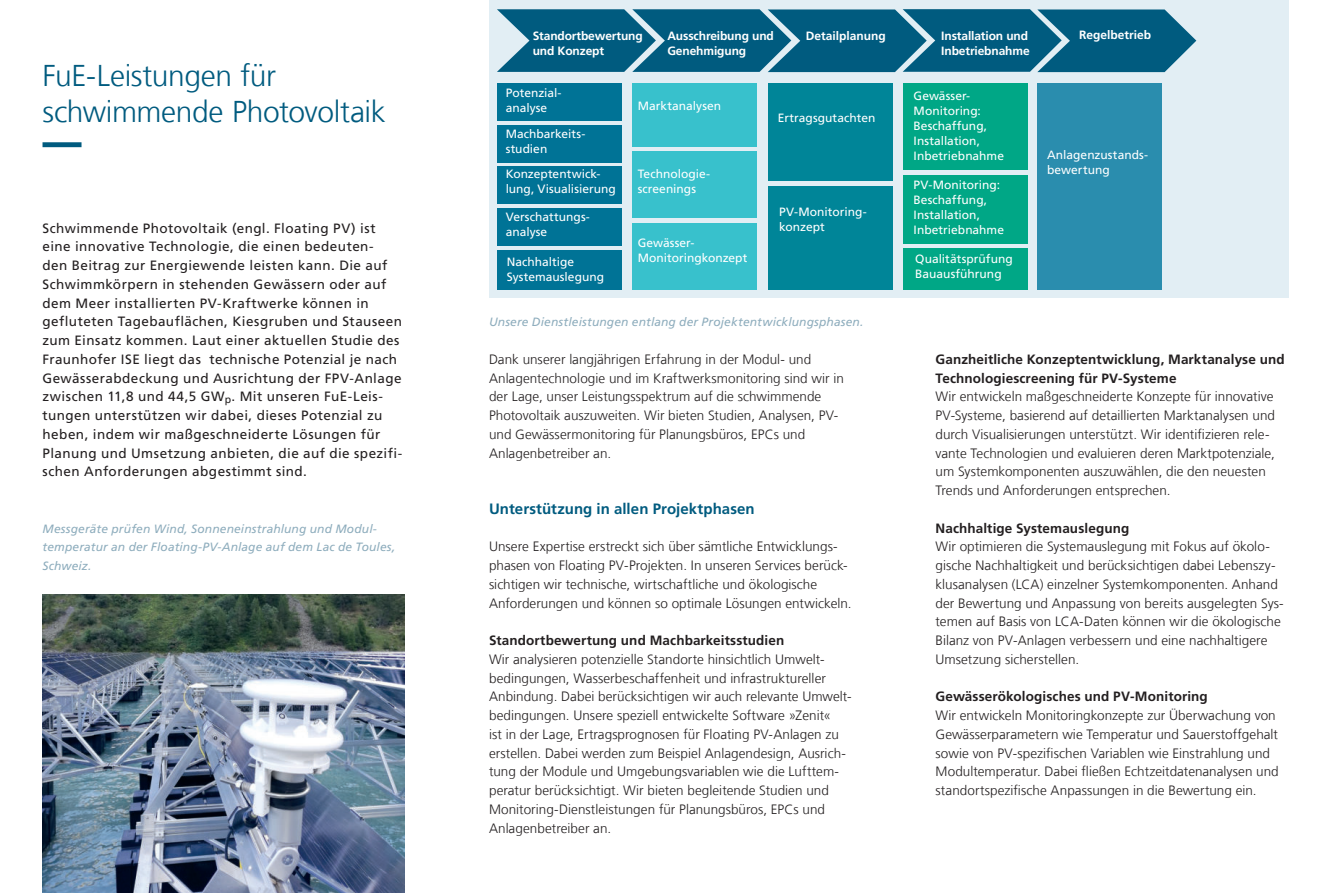
<style>
.page{position:relative;width:1331px;height:893px;background:#fff}
.page>*{position:absolute;margin:0;border:0;box-sizing:border-box;transform-origin:0 0}
.t1{font:300 30px/36px "Frutiger LT Com";letter-spacing:-.015em;color:#005b7f}
.t2{font:700 15px "Frutiger LT Com";letter-spacing:.005em;color:#005b7f}
.t3{font:300 13.5px/18.8px "Frutiger LT Com";letter-spacing:.005em;color:#231f20}
.t4{font:13.5px/18.8px "Frutiger LT Com";letter-spacing:.03em;color:#231f20}
.t5{font:700 13.5px/18.8px "Frutiger LT Com";letter-spacing:.01em;color:#231f20}
.t6{font:12px/15px "Frutiger LT Com";letter-spacing:.005em;color:#fff}
.t7{font:italic 12px/18.8px "Frutiger LT Com";letter-spacing:.015em;color:#8eadbd}
.t8{font:700 12px/15px "Frutiger LT Com";letter-spacing:-.01em;color:#fff}
</style>
<div class="page">
<div style="left:489px;top:0;width:799px;height:298px;background:#e2eef4"></div>
<svg style="left:497px;top:9px;width:699px;height:63px;background:#16698a"></svg>
<div style="left:497px;top:83px;width:125px;height:38px;background:#007396"></div>
<div style="left:632px;top:83px;width:125px;height:64px;background:#38c1cc"></div>
<div style="left:768px;top:83px;width:125px;height:98px;background:#008598"></div>
<div style="left:903px;top:83px;width:124px;height:87px;background:#00a786"></div>
<div style="left:1037px;top:83px;width:125px;height:207px;background:#2a8dae"></div>
<div style="left:497px;top:126px;width:125px;height:37px;background:#007396"></div>
<div style="left:497px;top:167px;width:125px;height:37px;background:#007396"></div>
<div style="left:497px;top:209px;width:125px;height:37px;background:#007396"></div>
<div style="left:497px;top:250px;width:125px;height:40px;background:#007396"></div>
<div style="left:632px;top:152px;width:125px;height:66px;background:#38c1cc"></div>
<div style="left:632px;top:223px;width:125px;height:67px;background:#38c1cc"></div>
<div style="left:768px;top:187px;width:125px;height:103px;background:#008598"></div>
<div style="left:903px;top:175px;width:124px;height:68px;background:#00a786"></div>
<div style="left:903px;top:248px;width:124px;height:42px;background:#00a786"></div>
<svg style="left:43px;top:142px;width:39px;height:5px"></svg>
<img style="left:43px;top:595px;width:361px;height:298px">
<h1 class="t1" style="left:43px;top:59px;width:345px">FuE-Leistungen für schwimmende Photovoltaik</h1>
<p class="t4" style="left:43px;top:220px;width:361px">Schwimmende Photovoltaik (engl. Floating PV) ist eine innovative Technologie, die einen bedeuten-<br>den Beitrag zur Energiewende leisten kann. Die auf Schwimmkörpern in stehenden Gewässern oder auf dem Meer installierten PV-Kraftwerke können in gefluteten Tagebauflächen, Kiesgruben und Stauseen zum Einsatz kommen. Laut einer aktuellen Studie des Fraunhofer ISE liegt das technische Potenzial je nach Gewässerabdeckung und Ausrichtung der FPV-Anlage zwischen 11,8 und 44,5 GW<sub>p</sub>. Mit unseren FuE-Leis&shy;tungen unterstützen wir dabei, dieses Potenzial zu heben, indem wir maßgeschneiderte Lösungen für Planung und Umsetzung anbieten, die auf die spezifi&shy;schen Anforderungen abgestimmt sind.</p>
<p class="t7" style="left:43px;top:520px;width:354px">Messgeräte prüfen Wind, Sonneneinstrahlung und Modul&shy;temperatur an der Floating-PV-Anlage auf dem Lac de Toules,<br>Schweiz.</p>
<p class="t8" style="left:533px;top:29px;width:112px">Standortbewertung und Konzept</p>
<p class="t8" style="left:667px;top:30px;width:108px">Ausschreibung und</p>
<p class="t8" style="left:806px;top:30px;width:82px">Detailplanung</p>
<p class="t8" style="left:667px;top:45px;width:80px">Genehmigung</p>
<p class="t6" style="left:506px;top:87px;width:57px">Potenzial&shy;analyse</p>
<p class="t6" style="left:506px;top:127px;width:81px">Machbarkeits&shy;studien</p>
<p class="t6" style="left:506px;top:167px;width:112px">Konzeptentwick&shy;lung, Visualisierung</p>
<p class="t6" style="left:506px;top:211px;width:86px">Verschattungs&shy;analyse</p>
<p class="t6" style="left:638px;top:100px;width:85px">Marktanalysen</p>
<p class="t6" style="left:638px;top:167px;width:74px">Technologie&shy;screenings</p>
<p class="t6" style="left:638px;top:237px;width:58px">Gewässer-</p>
<p class="t6" style="left:507px;top:255px;width:69px">Nachhaltige</p>
<p class="t6" style="left:638px;top:252px;width:111px">Monitoringkonzept</p>
<p class="t6" style="left:507px;top:270px;width:99px">Systemauslegung</p>
<p class="t6" style="left:778px;top:111px;width:99px">Ertragsgutachten</p>
<p class="t6" style="left:779px;top:205px;width:89px">PV-Monitoring&shy;konzept</p>
<p class="t7" style="left:489px;top:314px;width:376px">Unsere Dienstleistungen entlang der Projektentwicklungsphasen.</p>
<p class="t3" style="left:489px;top:350px;width:356px">Dank unserer langjährigen Erfahrung in der Modul- und Anlagentechnologie und im Kraftwerksmonitoring sind wir in der Lage, unser Leistungsspektrum auf die schwimmende Photovoltaik auszuweiten. Wir bieten Studien, Analysen, PV&shy;und Gewässermonitoring für Planungsbüros, EPCs und Anlagenbetreiber an.</p>
<p class="t2" style="left:489px;top:502px;width:267px">Unterstützung in allen Projektphasen</p>
<p class="t3" style="left:489px;top:538px;width:364px">Unsere Expertise erstreckt sich über sämtliche Entwicklungs&shy;phasen von Floating PV-Projekten. In unseren Services berück&shy;sichtigen wir technische, wirtschaftliche und ökologische Anforderungen und können so optimale Lösungen entwickeln.</p>
<p class="t5" style="left:489px;top:632px;width:297px">Standortbewertung und Machbarkeitsstudien</p>
<p class="t3" style="left:489px;top:650px;width:364px">Wir analysieren potenzielle Standorte hinsichtlich Umwelt&shy;bedingungen, Wasserbeschaffenheit und infrastruktureller Anbindung. Dabei berücksichtigen wir auch relevante Umwelt&shy;bedingungen. Unsere speziell entwickelte Software »Zenit«<br>ist in der Lage, Ertragsprognosen für Floating PV-Anlagen zu erstellen. Dabei werden zum Beispiel Anlagendesign, Ausrich&shy;tung der Module und Umgebungsvariablen wie die Lufttem&shy;peratur berücksichtigt. Wir bieten begleitende Studien und Monitoring-Dienstleistungen für Planungsbüros, EPCs und Anlagenbetreiber an.</p>
<p class="t8" style="left:941px;top:30px;width:88px">Installation und</p>
<p class="t8" style="left:1079px;top:28px;width:74px">Regelbetrieb</p>
<p class="t8" style="left:941px;top:45px;width:90px">Inbetriebnahme</p>
<p class="t6" style="left:914px;top:89px;width:92px">Gewässer-<br>Monitoring:<br>Beschaffung,<br>Installation,<br>Inbetriebnahme</p>
<p class="t6" style="left:914px;top:178px;width:92px">PV-Monitoring:<br>Beschaffung,<br>Installation,<br>Inbetriebnahme</p>
<p class="t6" style="left:915px;top:252px;width:99px">Qualitätsprüfung<br>Bauausführung</p>
<p class="t6" style="left:1047px;top:148px;width:102px">Anlagenzustands&shy;bewertung</p>
<p class="t5" style="left:935px;top:351px;width:351px">Ganzheitliche Konzeptentwicklung, Marktanalyse und<br>Technologiescreening für PV-Systeme</p>
<p class="t3" style="left:935px;top:388px;width:341px">Wir entwickeln maßgeschneiderte Konzepte für innovative PV-Systeme, basierend auf detaillierten Marktanalysen und durch Visualisierungen unterstützt. Wir identifizieren rele&shy;vante Technologien und evaluieren deren Marktpotenziale, um Systemkomponenten auszuwählen, die den neuesten Trends und Anforderungen entsprechen.</p>
<p class="t5" style="left:935px;top:520px;width:195px">Nachhaltige Systemauslegung</p>
<p class="t3" style="left:935px;top:538px;width:350px">Wir optimieren die Systemauslegung mit Fokus auf ökolo&shy;gische Nachhaltigkeit und berücksichtigen dabei Lebenszy&shy;klusanalysen (LCA) einzelner Systemkomponenten. Anhand der Bewertung und Anpassung von bereits ausgelegten Sys&shy;temen auf Basis von LCA-Daten können wir die ökologische Bilanz von PV-Anlagen verbessern und eine nachhaltigere Umsetzung sicherstellen.</p>
<p class="t5" style="left:935px;top:688px;width:274px">Gewässerökologisches und PV-Monitoring</p>
<p class="t3" style="left:935px;top:706px;width:345px">Wir entwickeln Monitoringkonzepte zur Überwachung von Gewässerparametern wie Temperatur und Sauerstoffgehalt sowie von PV-spezifischen Variablen wie Einstrahlung und Modultemperatur. Dabei fließen Echtzeitdatenanalysen und standortspezifische Anpassungen in die Bewertung ein.</p>
</div>
